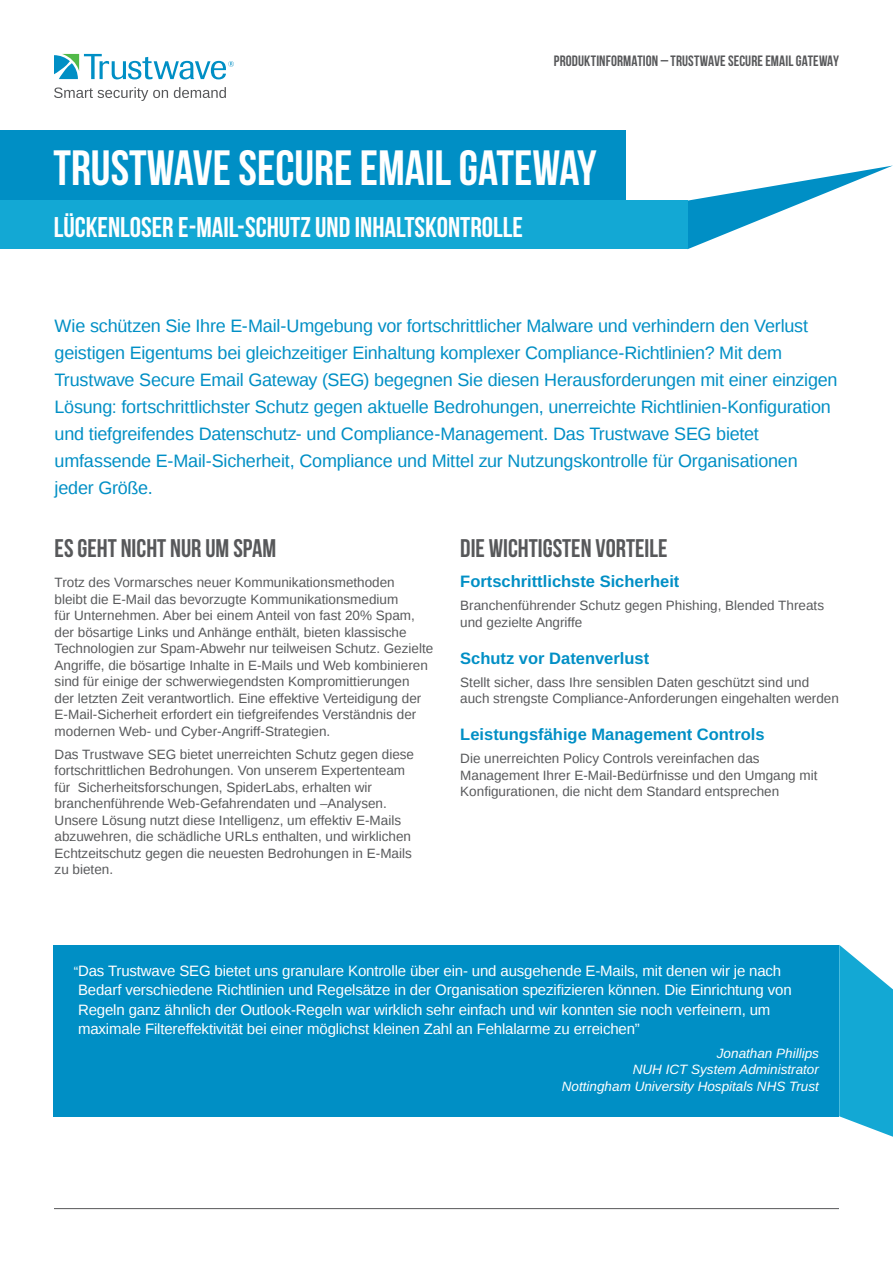
<style>
.page{position:relative;width:893px;height:1263px;background:#fff}
.page>*{position:absolute;margin:0;border:0;box-sizing:border-box;transform-origin:0 0}
.t1{font:49.5px "Bebas Neue";color:#fff}
.t2{font:28.5px "Bebas Neue";color:#fff}
.Level_1_Heading{font:25.5px "Bebas Neue";color:#57585a}
.Intro_Copy{font:18px/27px "Liberation Sans";letter-spacing:-.01em;color:#008fc5}
.Level_2_Heading{font:700 16.5px "Liberation Sans";color:#008fc5}
.Body_copy{font:15px/19.5px "Liberation Sans";letter-spacing:-.01em;color:#fff}
.Eyebrow_Title{font:15px "Bebas Neue";letter-spacing:.005em;color:#57585a}
.Body_copy-2{font:13.5px/16.5px "Liberation Sans";color:#58595b}
.Body_copy-3{font:italic 13.5px "Liberation Sans";color:#fff}
.s1{font-size:13.5px}
</style>
<div class="page">
<hr style="left:54px;top:1208px;width:785px;height:1px;background:#57585a">
<svg style="left:54px;top:54px;width:180px;height:25px"></svg>
<svg style="left:54px;top:87px;width:114px;height:14px"></svg>
<svg style="left:174px;top:87px;width:52px;height:11px"></svg>
<div style="left:0;top:130px;width:625px;height:71px;background:#008fc5"></div>
<svg style="left:687px;top:166px;width:205px;height:83px"></svg>
<div style="left:0;top:201px;width:687px;height:48px;background:#13a8d4"></div>
<svg style="left:839px;top:945px;width:54px;height:192px"></svg>
<div style="left:53px;top:945px;width:786px;height:171px;background:#008fc5"></div>
<p class="Eyebrow_Title" style="left:554px;top:53px;width:287px">PRODUKTINFORMATION – TRUSTWAVE SECURE EMAIL GATEWAY</p>
<p class="t1" style="left:53px;top:141px;width:545px">TRUSTWAVE SECURE EMAIL GATEWAY</p>
<p class="t2" style="left:54px;top:211px;width:471px">LÜCKENLOSER E-MAIL-SCHUTZ UND INHALTSKONTROLLE</p>
<p class="Intro_Copy" style="left:55px;top:313px;width:784px">Wie schützen Sie Ihre E-Mail-Umgebung vor fortschrittlicher Malware und verhindern den Verlust geistigen Eigentums bei gleichzeitiger Einhaltung komplexer Compliance-Richtlinien? Mit dem Trustwave Secure Email Gateway (SEG) begegnen Sie diesen Herausforderungen mit einer einzigen Lösung: fortschrittlichster Schutz gegen aktuelle Bedrohungen, unerreichte Richtlinien-Konfiguration und tiefgreifendes Datenschutz- und Compliance-Management. Das Trustwave SEG bietet umfassende E-Mail-Sicherheit, Compliance und Mittel zur Nutzungskontrolle für Organisationen jeder Größe.</p>
<p class="Level_1_Heading" style="left:55px;top:534px;width:223px">ES GEHT NICHT NUR UM SPAM</p>
<p class="Body_copy-2" style="left:55px;top:575px;width:380px">Trotz des Vormarsches neuer Kommunikationsmethoden<br>bleibt die E-Mail das bevorzugte Kommunikationsmedium<br>für Unternehmen. Aber bei einem Anteil von fast 20% Spam, der bösartige Links und Anhänge enthält, bieten klassische Technologien zur Spam-Abwehr nur teilweisen Schutz. Gezielte Angriffe, die bösartige Inhalte in E-Mails und Web kombinieren sind für einige der schwerwiegendsten Kompromittierungen<br>der letzten Zeit verantwortlich. Eine effektive Verteidigung der E-Mail-Sicherheit erfordert ein tiefgreifendes Verständnis der modernen Web- und Cyber-Angriff-Strategien.</p>
<p class="Body_copy-2" style="left:55px;top:746px;width:361px">Das Trustwave SEG bietet unerreichten Schutz gegen diese fortschrittlichen Bedrohungen. Von unserem Expertenteam für Sicherheitsforschungen, SpiderLabs, erhalten wir branchenführende Web-Gefahrendaten und –Analysen.<br>Unsere Lösung nutzt diese Intelligenz, um effektiv E-Mails abzuwehren, die schädliche URLs enthalten, und wirklichen Echtzeitschutz gegen die neuesten Bedrohungen in E-Mails zu bieten.</p>
<p class="Level_1_Heading" style="left:460px;top:534px;width:209px">DIE WICHTIGSTEN VORTEILE</p>
<p class="Level_2_Heading" style="left:460px;top:570px;width:221px">Fortschrittlichste Sicherheit</p>
<p class="Body_copy-2" style="left:460px;top:598px;width:365px">Branchenführender Schutz gegen Phishing, Blended Threats und gezielte Angriffe</p>
<p class="Level_2_Heading" style="left:460px;top:646px;width:190px">Schutz vor Datenverlust</p>
<p class="Body_copy-2" style="left:460px;top:674px;width:380px">Stellt sicher, dass Ihre sensiblen Daten geschützt sind und auch strengste Compliance-Anforderungen eingehalten werden</p>
<p class="Level_2_Heading" style="left:460px;top:723px;width:306px">Leistungsfähige Management Controls</p>
<p class="Body_copy-2" style="left:460px;top:751px;width:359px">Die unerreichten Policy Controls vereinfachen das<br>Management Ihrer E-Mail-Bedürfnisse und den Umgang mit<br>Konfigurationen, die nicht dem Standard entsprechen</p>
<p class="Body_copy" style="left:74px;top:962px;width:719px"><span class="s1">“</span>Das Trustwave SEG bietet uns granulare Kontrolle über ein- und ausgehende E-Mails, mit denen wir je nach Bedarf verschiedene Richtlinien und Regelsätze in der Organisation spezifizieren können. Die Einrichtung von Regeln ganz ähnlich der Outlook-Regeln war wirklich sehr einfach und wir konnten sie noch verfeinern, um maximale Filtereffektivität bei einer möglichst kleinen Zahl an Fehlalarme zu erreichen”</p>
<p class="Body_copy-3" style="left:717px;top:1044px;width:104px">Jonathan Phillips</p>
<p class="Body_copy-3" style="left:633px;top:1060px;width:188px">NUH ICT System Administrator</p>
<p class="Body_copy-3" style="left:562px;top:1077px;width:259px">Nottingham University Hospitals NHS Trust</p>
</div>
